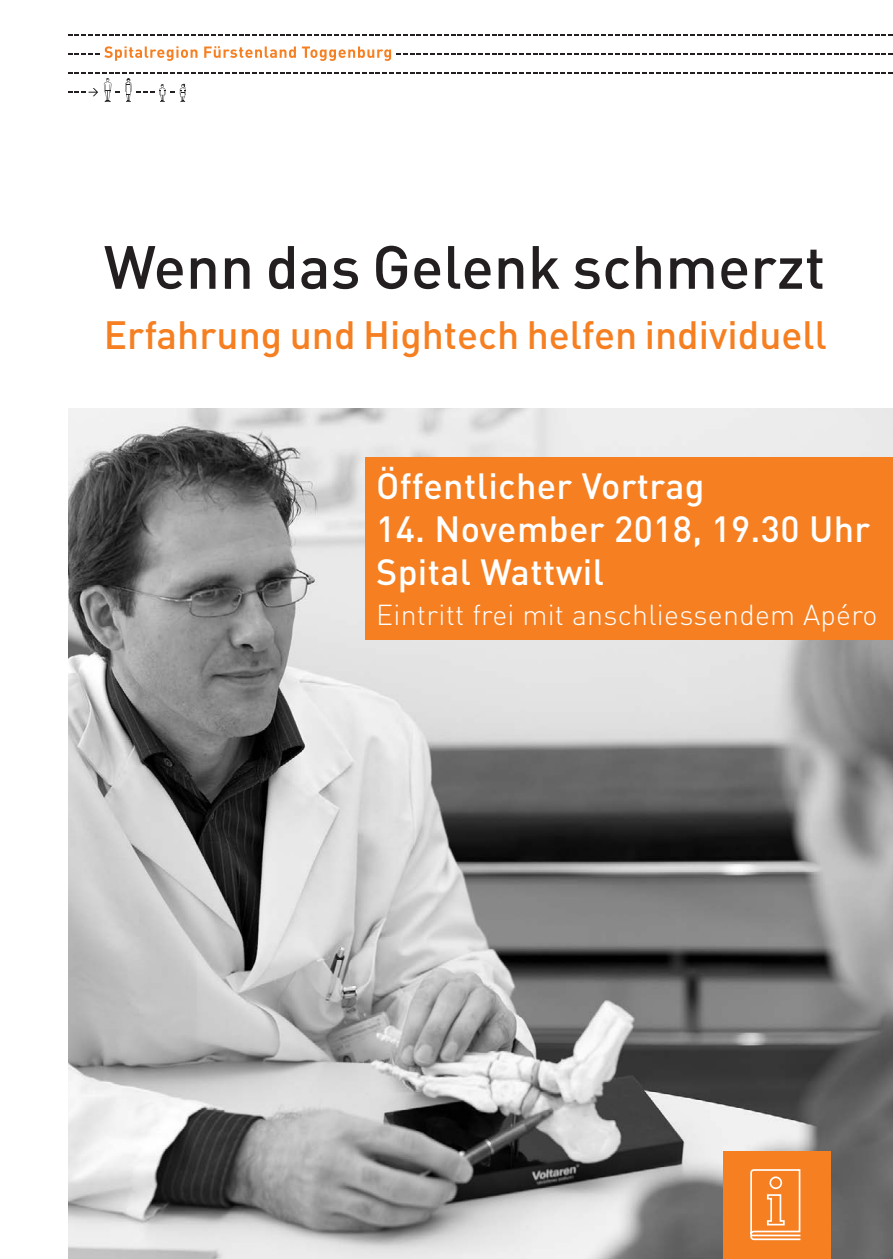
<style>
.page{position:relative;width:893px;height:1259px;background:#fff}
.page>*{position:absolute;margin:0;border:0;box-sizing:border-box;transform-origin:0 0}
.t1{font:500 60px "DINOT";color:#231f20}
.t2{font:500 39px "DINOT";color:#f57f21}
.t3{font:500 36px/43.2px "DINOT";letter-spacing:.01em;color:#fff}
.t4{font:300 28.5px "DINOT";letter-spacing:.01em;color:#fff}
</style>
<div class="page">
<img style="left:68px;top:409px;width:825px;height:850px">
<hr style="left:723px;top:1258px;width:107px;height:1px;background:#f57f21">
<div style="left:723px;top:1151px;width:107px;height:107px;background:#f57f21"></div>
<svg style="left:750px;top:1169px;width:51px;height:72px"></svg>
<svg style="left:68px;top:46px;width:129px;height:15px"></svg>
<svg style="left:204px;top:46px;width:92px;height:12px"></svg>
<svg style="left:68px;top:34px;width:825px;height:1px"></svg>
<svg style="left:302px;top:46px;width:591px;height:15px"></svg>
<svg style="left:68px;top:72px;width:825px;height:30px"></svg>
<div style="left:366px;top:458px;width:527px;height:182px;background:#f57f21"></div>
<h1 class="t1" style="left:104px;top:229px;width:723px">Wenn das Gelenk schmerzt</h1>
<p class="t2" style="left:104px;top:310px;width:725px">Erfahrung und Hightech helfen individuell</p>
<p class="t3" style="left:376px;top:463px;width:330px">Öffentlicher Vortrag</p>
<p class="t3" style="left:376px;top:506px;width:496px">14. November 2018, 19.30 Uhr<br>Spital Wattwil</p>
<p class="t4" style="left:376px;top:597px;width:503px">Eintritt frei mit anschliessendem Apéro</p>
</div>
